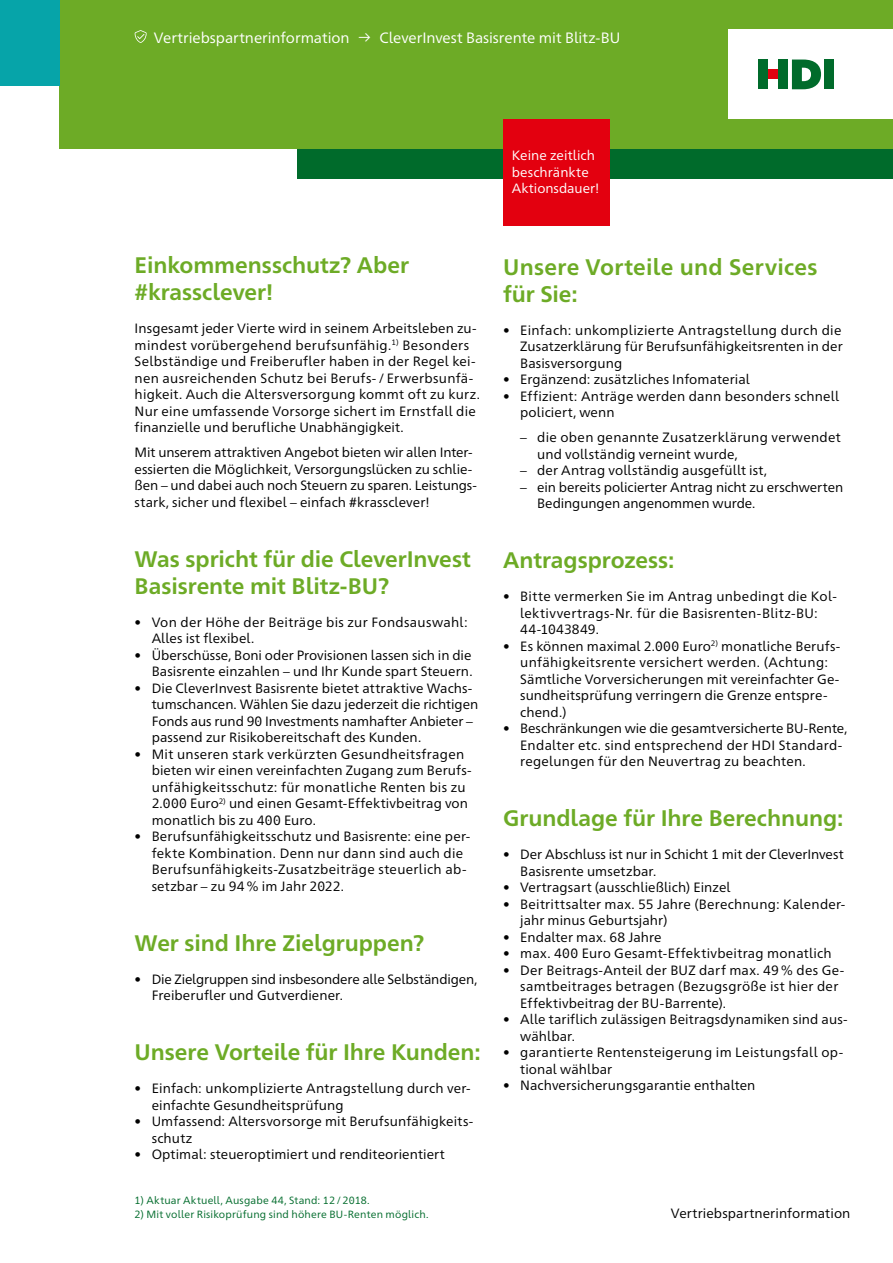
<style>
.page{position:relative;width:893px;height:1263px;background:#fff}
.page>*{position:absolute;margin:0;border:0;box-sizing:border-box;transform-origin:0 0}
.t1{font:700 22.5px/27px "HDI Pro";letter-spacing:-.005em;color:#6dab26}
.t2{font:15px "HDI Pro";letter-spacing:-.005em;color:#fff}
.t3{font:13.5px/16.5px "HDI Pro";letter-spacing:.01em;color:#000}
.t4{font:13.5px/16.5px "HDI Pro";letter-spacing:.005em;color:#fff}
.t5{font:10.5px "HDI Pro";letter-spacing:.015em;color:#006b2b}
</style>
<div class="page">
<div style="left:60px;top:0;width:833px;height:149px;background:#6dab26"></div>
<div style="left:0;top:0;width:60px;height:85px;background:#06a4a9"></div>
<div style="left:298px;top:149px;width:595px;height:30px;background:#006b2b"></div>
<svg style="left:135px;top:30px;width:12px;height:13px"></svg>
<div style="left:503px;top:119px;width:106px;height:106px;background:#e3000f"></div>
<div style="left:728px;top:30px;width:165px;height:89px;background:#fff"></div>
<svg style="left:792px;top:60px;width:29px;height:29px"></svg>
<div style="left:823px;top:60px;width:10px;height:29px;background:#006b2b"></div>
<div style="left:768px;top:69px;width:10px;height:10px;background:#e3000f"></div>
<div style="left:778px;top:60px;width:10px;height:29px;background:#006b2b"></div>
<div style="left:758px;top:60px;width:10px;height:29px;background:#006b2b"></div>
<p class="t2" style="left:154px;top:27px;width:197px">Vertriebspartnerinformation</p>
<p class="t2" style="left:380px;top:27px;width:242px">CleverInvest Basisrente mit Blitz-BU</p>
<p class="t4" style="left:512px;top:146px;width:89px">Keine zeitlich beschränkte<br>Aktionsdauer!</p>
<h1 class="t1" style="left:135px;top:250px;width:276px">Einkommensschutz? Aber #krassclever!</h1>
<p class="t3" style="left:135px;top:319px;width:347px">Insgesamt jeder Vierte wird in seinem Arbeitsleben zu&shy;mindest vorübergehend berufsunfähig.<sup>1)</sup> Besonders Selbständige und Freiberufler haben in der Regel kei&shy;nen ausreichenden Schutz bei Berufs- / Erwerbsunfä&shy;higkeit. Auch die Altersversorgung kommt oft zu kurz.<br>Nur eine umfassende Vorsorge sichert im Ernstfall die finanzielle und berufliche Unabhängigkeit.</p>
<p class="t3" style="left:135px;top:443px;width:344px">Mit unserem attraktiven Angebot bieten wir allen Inter&shy;essierten die Möglichkeit, Versorgungslücken zu schlie&shy;ßen – und dabei auch noch Steuern zu sparen. Leistungs&shy;stark, sicher und flexibel – einfach #krassclever!</p>
<h1 class="t1" style="left:135px;top:544px;width:338px">Was spricht für die CleverInvest<br>Basisrente mit Blitz-BU?</h1>
<p class="t3" style="left:152px;top:613px;width:318px;text-indent:-17px">• Von der Höhe der Beiträge bis zur Fondsauswahl:<br>Alles ist flexibel.</p>
<p class="t3" style="left:135px;top:646px;width:339px;text-align:right">• Überschüsse, Boni oder Provisionen lassen sich in die<br>Basisrente einzahlen – und Ihr Kunde spart Steuern.</p>
<p class="t3" style="left:152px;top:679px;width:328px;text-indent:-17px">• Die CleverInvest Basisrente bietet attraktive Wachs&shy;tumschancen. Wählen Sie dazu jederzeit die richtigen Fonds aus rund 90 Investments namhafter Anbieter – passend zur Risikobereitschaft des Kunden.</p>
<p class="t3" style="left:152px;top:745px;width:321px;text-indent:-17px">• Mit unseren stark verkürzten Gesundheitsfragen bieten wir einen vereinfachten Zugang zum Berufs&shy;unfähigkeitsschutz: für monatliche Renten bis zu 2.000 Euro<sup>2)</sup> und einen Gesamt-Effektivbeitrag von monatlich bis zu 400 Euro.</p>
<p class="t3" style="left:152px;top:827px;width:320px;text-indent:-17px">• Berufsunfähigkeitsschutz und Basisrente: eine per&shy;fekte Kombination. Denn nur dann sind auch die Berufsunfähigkeits-Zusatzbeiträge steuerlich ab&shy;setzbar – zu 94% im Jahr 2022.</p>
<h1 class="t1" style="left:135px;top:928px;width:291px">Wer sind Ihre Zielgruppen?</h1>
<p class="t3" style="left:152px;top:970px;width:327px;text-indent:-17px">• Die Zielgruppen sind insbesondere alle Selbständigen,<br>Freiberufler und Gutverdiener.</p>
<h1 class="t1" style="left:135px;top:1037px;width:348px">Unsere Vorteile für Ihre Kunden:</h1>
<p class="t3" style="left:152px;top:1079px;width:321px;text-indent:-17px">• Einfach: unkomplizierte Antragstellung durch ver&shy;einfachte Gesundheitsprüfung</p>
<p class="t3" style="left:152px;top:1112px;width:323px;text-indent:-17px">• Umfassend: Altersvorsorge mit Berufsunfähigkeits&shy;schutz</p>
<p class="t3" style="left:135px;top:1145px;width:312px">• Optimal: steueroptimiert und renditeorientiert</p>
<p class="t5" style="left:135px;top:1192px;width:237px">1) Aktuar Aktuell, Ausgabe 44, Stand: 12/2018.</p>
<p class="t5" style="left:135px;top:1206px;width:295px">2) Mit voller Risikoprüfung sind höhere BU-Renten möglich.</p>
<h1 class="t1" style="left:503px;top:252px;width:316px">Unsere Vorteile und Services für Sie:</h1>
<p class="t3" style="left:520px;top:321px;width:324px;text-align:justify;text-indent:-17px">• Einfach: unkomplizierte Antragstellung durch die Zusatzerklärung für Berufsunfähigkeitsrenten in der Basisversorgung</p>
<p class="t3" style="left:503px;top:370px;width:248px">• Ergänzend: zusätzliches Infomaterial</p>
<p class="t3" style="left:520px;top:387px;width:321px;text-indent:-17px">• Effizient: Anträge werden dann besonders schnell policiert, wenn</p>
<p class="t3" style="left:537px;top:428px;width:305px;text-indent:-17px">– die oben genannte Zusatzerklärung verwendet und vollständig verneint wurde,</p>
<p class="t3" style="left:520px;top:461px;width:248px">– der Antrag vollständig ausgefüllt ist,</p>
<p class="t3" style="left:537px;top:478px;width:307px;text-indent:-17px">– ein bereits policierter Antrag nicht zu erschwerten<br>Bedingungen angenommen wurde.</p>
<h1 class="t1" style="left:503px;top:545px;width:173px">Antragsprozess:</h1>
<p class="t3" style="left:520px;top:587px;width:318px;text-indent:-17px">• Bitte vermerken Sie im Antrag unbedingt die Kol&shy;lektivvertrags-Nr. für die Basisrenten-Blitz-BU:<br>44-1043849.</p>
<p class="t3" style="left:520px;top:637px;width:321px;text-indent:-17px">• Es können maximal 2.000 Euro<sup>2)</sup> monatliche Berufs&shy;unfähigkeitsrente versichert werden. (Achtung:<br>Sämtliche Vorversicherungen mit vereinfachter Ge&shy;sundheitsprüfung verringern die Grenze entspre&shy;chend.)</p>
<p class="t3" style="left:520px;top:719px;width:329px;text-indent:-17px">• Beschränkungen wie die gesamtversicherte BU-Rente,<br>Endalter etc. sind entsprechend der HDI Standard&shy;regelungen für den Neuvertrag zu beachten.</p>
<h1 class="t1" style="left:503px;top:803px;width:342px">Grundlage für Ihre Berechnung:</h1>
<p class="t3" style="left:520px;top:845px;width:325px;text-indent:-17px">• Der Abschluss ist nur in Schicht 1 mit der CleverInvest<br>Basisrente umsetzbar.</p>
<p class="t3" style="left:503px;top:878px;width:229px">• Vertragsart (ausschließlich) Einzel</p>
<p class="t3" style="left:520px;top:895px;width:327px;text-indent:-17px">• Beitrittsalter max. 55 Jahre (Berechnung: Kalender&shy;jahr minus Geburtsjahr)</p>
<p class="t3" style="left:503px;top:928px;width:160px">• Endalter max. 68 Jahre</p>
<p class="t3" style="left:503px;top:944px;width:330px">• max. 400 Euro Gesamt-Effektivbeitrag monatlich</p>
<p class="t3" style="left:520px;top:961px;width:326px;text-indent:-17px">• Der Beitrags-Anteil der BUZ darf max. 49% des Ge&shy;samtbeitrages betragen (Bezugsgröße ist hier der<br>Effektivbeitrag der BU-Barrente).</p>
<p class="t3" style="left:520px;top:1010px;width:329px;text-indent:-17px">• Alle tariflich zulässigen Beitragsdynamiken sind aus&shy;wählbar.</p>
<p class="t3" style="left:520px;top:1043px;width:325px;text-indent:-17px">• garantierte Rentensteigerung im Leistungsfall op&shy;tional wählbar</p>
<p class="t3" style="left:503px;top:1076px;width:254px">• Nachversicherungsgarantie enthalten</p>
<p class="t3" style="left:671px;top:1203px;width:181px">Vertriebspartnerinformation</p>
</div>
